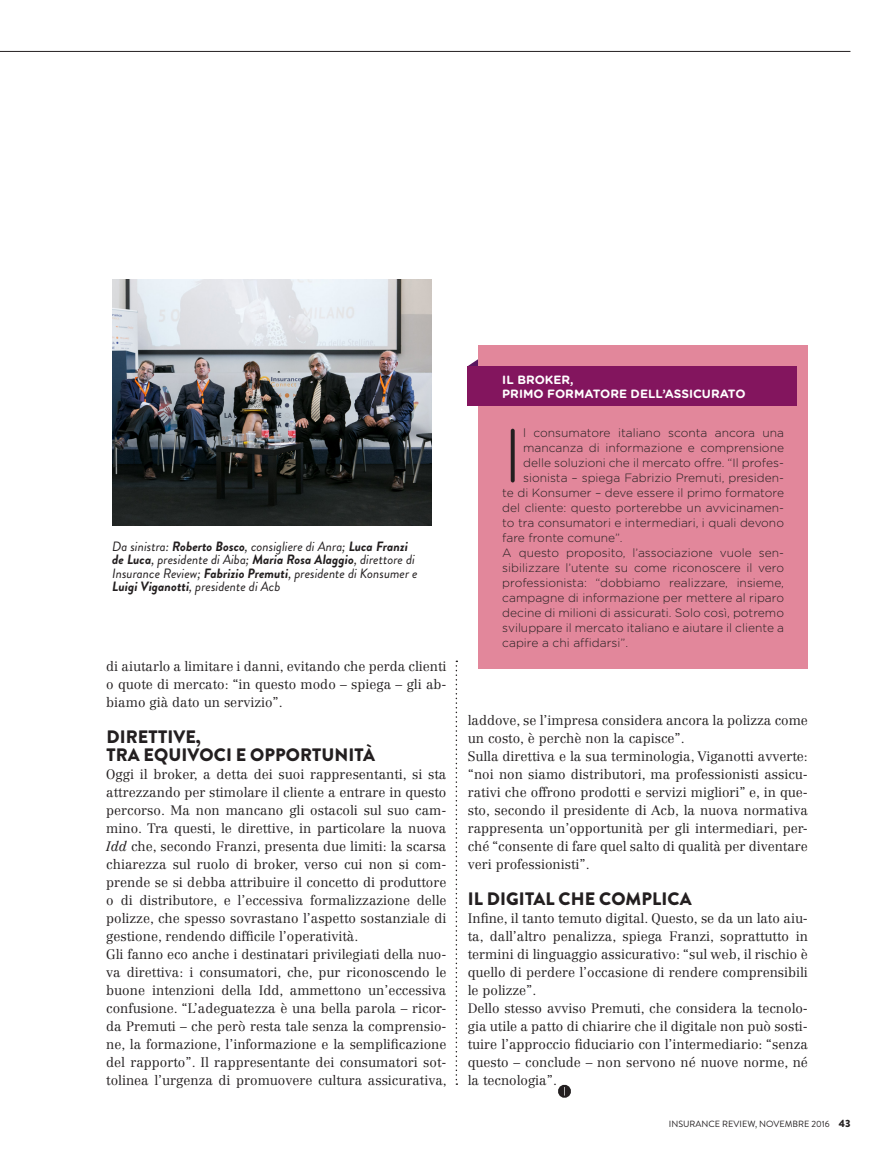
<style>
.page{position:relative;width:893px;height:1170px;background:#fff}
.page>*{position:absolute;margin:0;border:0;box-sizing:border-box;transform-origin:0 0}
.t1{font:300 75.9px "Gotham Rounded";color:#231f20}
.t2{font:900 18px "Brandon Grotesque";letter-spacing:.005em;color:#231f20}
.t3{font:300 13.5px/18px "Centennial LT Std";color:#231f20;text-align:justify}
.t4{font:italic 13.5px/13.5px "Brandon Grotesque";color:#231f20}
.t5{font:300 12px/15px "Gotham Rounded";color:#231f20;text-align:justify}
.t6{font:700 12px "Gotham Rounded";color:#fff}
.t7{font:9px "Brandon Grotesque";color:#231f20}
.s1{font-weight:700}
.s2{font-style:italic}
.s3{font-weight:900;font-size:10.5px}
</style>
<div class="page">
<hr style="left:0;top:51px;width:850px;height:1px;background:#231f20">
<svg style="left:456px;top:660px;width:1px;height:424px"></svg>
<img style="left:112px;top:279px;width:319px;height:246px">
<svg style="left:468px;top:359px;width:10px;height:7px"></svg>
<div style="left:478px;top:345px;width:330px;height:323px;background:#e2879b"></div>
<div style="left:468px;top:366px;width:329px;height:40px;background:#83155e"></div>
<svg style="left:558px;top:1084px;width:13px;height:13px"></svg>
<p class="t4" style="left:112px;top:539px;width:307px">Da sinistra: <span class="s1">Roberto Bosco</span>, consigliere di Anra; <span class="s1">Luca Franzi de Luca</span>, presidente di Aiba; <span class="s1">Maria Rosa Alaggio</span>, direttore di Insurance Review; <span class="s1">Fabrizio Premuti</span>, presidente di Konsumer e <span class="s1">Luigi Viganotti</span>, presidente di Acb</p>
<p class="t3" style="left:106px;top:657px;width:342px">di aiutarlo a limitare i danni, evitando che perda clienti o quote di mercato: “in questo modo – spiega – gli ab&shy;biamo già dato un servizio”.</p>
<p class="t2" style="left:106px;top:723px;width:96px">DIRETTIVE,</p>
<p class="t2" style="left:106px;top:741px;width:270px">TRA EQUIVOCI E OPPORTUNITÀ</p>
<p class="t3" style="left:106px;top:765px;width:342px">Oggi il broker, a detta dei suoi rappresentanti, si sta attrezzando per stimolare il cliente a entrare in questo percorso. Ma non mancano gli ostacoli sul suo cam&shy;mino. Tra questi, le direttive, in particolare la nuova <span class="s2">Idd</span> che, secondo Franzi, presenta due limiti: la scarsa chiarezza sul ruolo di broker, verso cui non si com&shy;prende se si debba attribuire il concetto di produttore o di distributore, e l’eccessiva formalizzazione delle polizze, che spesso sovrastano l’aspetto sostanziale di gestione, rendendo difficile l’operatività.</p>
<p class="t3" style="left:106px;top:945px;width:342px">Gli fanno eco anche i destinatari privilegiati della nuo&shy;va direttiva: i consumatori, che, pur riconoscendo le buone intenzioni della Idd, ammettono un’eccessiva confusione. “L’adeguatezza è una bella parola – ricor&shy;da Premuti – che però resta tale senza la comprensio&shy;ne, la formazione, l’informazione e la semplificazione del rapporto”. Il rappresentante dei consumatori sot&shy;tolinea l’urgenza di promuovere cultura assicurativa,</p>
<p class="t6" style="left:502px;top:371px;width:73px">IL BROKER,</p>
<p class="t6" style="left:502px;top:385px;width:245px">PRIMO FORMATORE DELL’ASSICURATO</p>
<p class="t1" style="left:502px;top:404px;width:22px">I</p>
<p class="t5" style="left:523px;top:425px;width:262px">l consumatore italiano sconta ancora una</p>
<p class="t5" style="left:523px;top:440px;width:262px">mancanza di informazione e comprensione</p>
<p class="t5" style="left:523px;top:455px;width:262px">delle soluzioni che il mercato offre. “Il profes-</p>
<p class="t5" style="left:523px;top:470px;width:262px">sionista – spiega Fabrizio Premuti, presiden-</p>
<p class="t5" style="left:502px;top:485px;width:283px">te di Konsumer – deve essere il primo formatore</p>
<p class="t5" style="left:502px;top:500px;width:283px">del cliente: questo porterebbe un avvicinamen-</p>
<p class="t5" style="left:502px;top:515px;width:283px">to tra consumatori e intermediari, i quali devono</p>
<p class="t5" style="left:502px;top:530px;width:122px">fare fronte comune”.</p>
<p class="t5" style="left:502px;top:545px;width:283px">A questo proposito, l’associazione vuole sen&shy;sibilizzare l’utente su come riconoscere il vero professionista: “dobbiamo realizzare, insieme, campagne di informazione per mettere al riparo decine di milioni di assicurati. Solo così, potremo sviluppare il mercato italiano e aiutare il cliente a capire a chi affidarsi”.</p>
<p class="t3" style="left:468px;top:711px;width:342px">laddove, se l’impresa considera ancora la polizza come un costo, è perchè non la capisce”.</p>
<p class="t3" style="left:468px;top:747px;width:342px">Sulla direttiva e la sua terminologia, Viganotti avverte: “noi non siamo distributori, ma professionisti assicu&shy;rativi che offrono prodotti e servizi migliori” e, in que&shy;sto, secondo il presidente di Acb, la nuova normativa rappresenta un’opportunità per gli intermediari, per&shy;ché “consente di fare quel salto di qualità per diventare veri professionisti”.</p>
<p class="t2" style="left:468px;top:885px;width:225px">IL DIGITAL CHE COMPLICA</p>
<p class="t3" style="left:468px;top:909px;width:342px">Infine, il tanto temuto digital. Questo, se da un lato aiu&shy;ta, dall’altro penalizza, spiega Franzi, soprattutto in termini di linguaggio assicurativo: “sul web, il rischio è quello di perdere l’occasione di rendere comprensibili le polizze”.</p>
<p class="t3" style="left:468px;top:999px;width:342px">Dello stesso avviso Premuti, che considera la tecnolo&shy;gia utile a patto di chiarire che il digitale non può sosti&shy;tuire l’approccio fiduciario con l’intermediario: “senza questo – conclude – non servono né nuove norme, né la tecnologia”.</p>
<p class="t7" style="left:669px;top:1117px;width:183px">INSURANCE REVIEW, NOVEMBRE 2016 <span class="s3">43</span></p>
</div>
